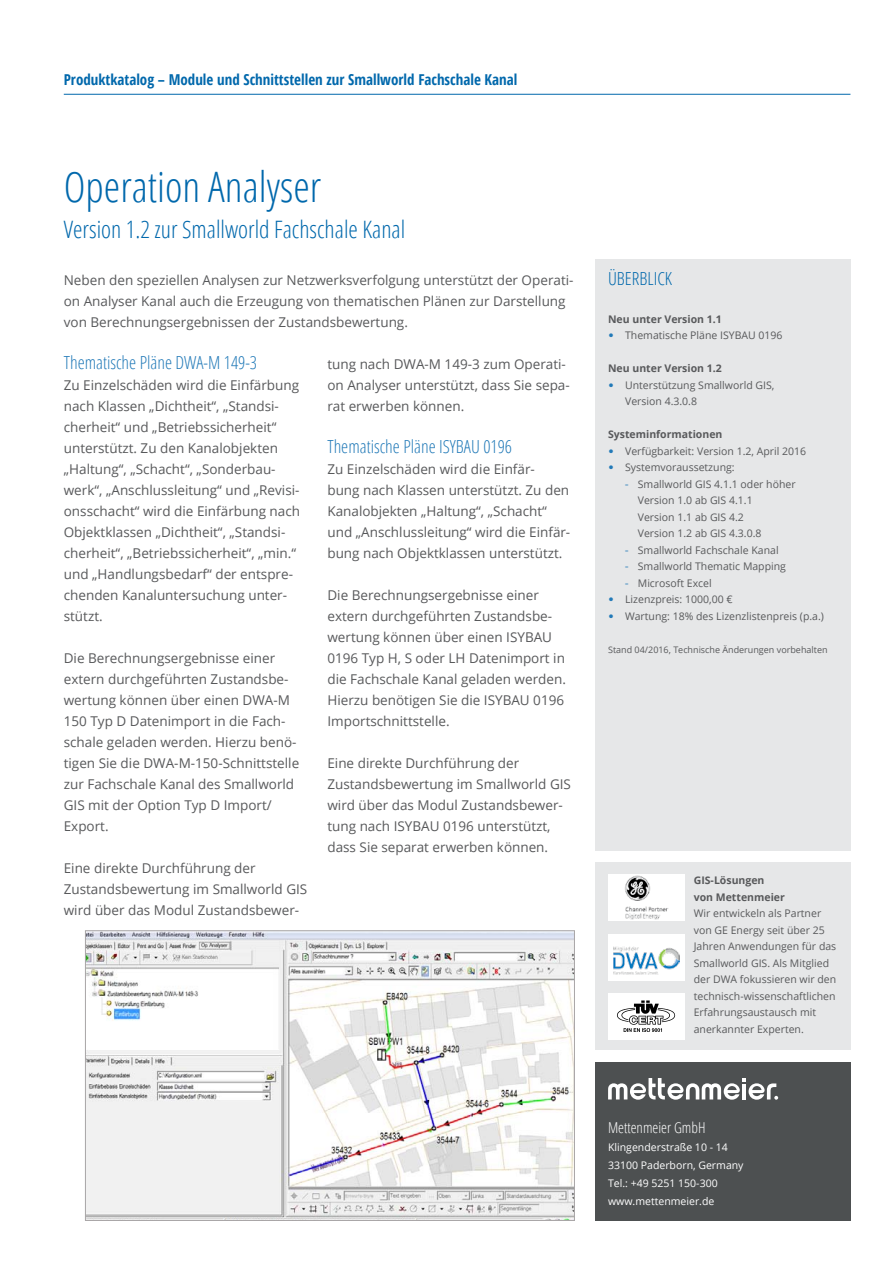
<style>
.page{position:relative;width:893px;height:1263px;background:#fff}
.page>*{position:absolute;margin:0;border:0;box-sizing:border-box;transform-origin:0 0}
.t1{font:300 condensed 42px "Open Sans";color:#0068ac}
.t2{font:300 condensed 24px "Open Sans";color:#0068ac}
.t3{font:300 condensed 18px "Open Sans";color:#227ab8}
.t4{font:300 condensed 18px "Open Sans";color:#0068ac}
.t5{font:700 condensed 15px "Open Sans";color:#0068ac}
.t6{font:300 condensed 15px "Open Sans";color:#fff}
.t7{font:13.5px/21px "Open Sans";color:#58595b}
.t8{font:10.5px/16.5px "Open Sans";color:#58595b}
.t9{font:700 10.5px/16.5px "Open Sans";color:#58595b}
.t10{font:10.5px/18px "Open Sans";color:#fff}
.t11{font:9px "Open Sans";color:#58595b}
.s1{font-family:"Calibri";font-size:12px;color:#227ab8}
</style>
<div class="page">
<div style="left:595px;top:863px;width:255px;height:187px;background:#e6e7e8"></div>
<div style="left:595px;top:259px;width:255px;height:591px;background:#e6e7e8"></div>
<div style="left:595px;top:1062px;width:255px;height:158px;background:#4d5051"></div>
<svg style="left:608px;top:1078px;width:171px;height:22px"></svg>
<hr style="left:64px;top:94px;width:786px;height:1px;background:#0068ac">
<div style="left:608px;top:993px;width:77px;height:47px;background:#fff"></div>
<img style="left:617px;top:1000px;width:59px;height:32px">
<div style="left:608px;top:934px;width:77px;height:47px;background:#fff"></div>
<div style="left:608px;top:874px;width:77px;height:47px;background:#fff"></div>
<img style="left:625px;top:875px;width:43px;height:44px">
<img style="left:614px;top:946px;width:65px;height:29px">
<img style="left:87px;top:932px;width:486px;height:287px">
<div style="left:85px;top:930px;width:490px;height:291px;border:1px solid #a9a6a7"></div>
<p class="t5" style="left:64px;top:69px;width:455px">Produktkatalog – Module und Schnittstellen zur Smallworld Fachschale Kanal</p>
<h1 class="t1" style="left:64px;top:158px;width:259px">Operation Analyser</h1>
<h2 class="t2" style="left:64px;top:213px;width:343px">Version 1.2 zur Smallworld Fachschale Kanal</h2>
<p class="t7" style="left:64px;top:269px;width:511px">Neben den speziellen Analysen zur Netzwerksverfolgung unterstützt der Operati&shy;on Analyser Kanal auch die Erzeugung von thematischen Plänen zur Darstellung von Berechnungsergebnissen der Zustandsbewertung.</p>
<h3 class="t3" style="left:64px;top:350px;width:195px">Thematische Pläne DWA-M 149-3</h3>
<p class="t7" style="left:64px;top:374px;width:238px">Zu Einzelschäden wird die Einfärbung nach Klassen „Dichtheit“, „Standsi&shy;cherheit“ und „Betriebssicherheit“ unterstützt. Zu den Kanalobjekten „Haltung“, „Schacht“, „Sonderbau&shy;werk“, „Anschlussleitung“ und „Revisi&shy;onsschacht“ wird die Einfärbung nach Objektklassen „Dichtheit“, „Standsi&shy;cherheit“, „Betriebssicherheit“, „min.“ und „Handlungsbedarf“ der entspre&shy;chenden Kanaluntersuchung unter&shy;stützt.</p>
<p class="t7" style="left:64px;top:647px;width:237px">Die Berechnungsergebnisse einer extern durchgeführten Zustandsbe&shy;wertung können über einen DWA-M<br>150 Typ D Datenimport in die Fach&shy;schale geladen werden. Hierzu benö&shy;tigen Sie die DWA-M-150-Schnittstelle zur Fachschale Kanal des Smallworld<br>GIS mit der Option Typ D Import/<br>Export.</p>
<p class="t7" style="left:64px;top:857px;width:245px">Eine direkte Durchführung der<br>Zustandsbewertung im Smallworld GIS wird über das Modul Zustandsbewer-</p>
<p class="t7" style="left:327px;top:353px;width:244px">tung nach DWA-M 149-3 zum Operati&shy;on Analyser unterstützt, dass Sie sepa&shy;rat erwerben können.</p>
<h3 class="t3" style="left:327px;top:434px;width:186px">Thematische Pläne ISYBAU 0196</h3>
<p class="t7" style="left:327px;top:458px;width:244px">Zu Einzelschäden wird die Einfär&shy;bung nach Klassen unterstützt. Zu den Kanalobjekten „Haltung“, „Schacht“ und „Anschlussleitung“ wird die Einfär&shy;bung nach Objektklassen unterstützt.</p>
<p class="t7" style="left:327px;top:584px;width:240px">Die Berechnungsergebnisse einer extern durchgeführten Zustandsbe&shy;wertung können über einen ISYBAU 0196 Typ H, S oder LH Datenimport in die Fachschale Kanal geladen werden.<br>Hierzu benötigen Sie die ISYBAU 0196<br>Importschnittstelle.</p>
<p class="t7" style="left:327px;top:752px;width:245px">Eine direkte Durchführung der Zustandsbewertung im Smallworld GIS wird über das Modul Zustandsbewer&shy;tung nach ISYBAU 0196 unterstützt, dass Sie separat erwerben können.</p>
<h3 class="t4" style="left:608px;top:266px;width:66px">ÜBERBLICK</h3>
<p class="t9" style="left:608px;top:310px;width:115px">Neu unter Version 1.1</p>
<p class="t8" style="left:608px;top:327px;width:176px"><span class="s1">•</span> Thematische Pläne ISYBAU 0196</p>
<p class="t9" style="left:608px;top:360px;width:115px">Neu unter Version 1.2</p>
<p class="t8" style="left:625px;top:376px;width:151px;text-indent:-17px"><span class="s1">•</span> Unterstützung Smallworld GIS,<br>Version 4.3.0.8</p>
<p class="t9" style="left:608px;top:426px;width:116px">Systeminformationen</p>
<p class="t8" style="left:608px;top:442px;width:200px"><span class="s1">•</span> Verfügbarkeit: Version 1.2, April 2016</p>
<p class="t8" style="left:608px;top:459px;width:128px"><span class="s1">•</span> Systemvoraussetzung:</p>
<p class="t8" style="left:625px;top:475px;width:172px"><span class="s1">ෙ</span> Smallworld GIS 4.1.1 oder höher</p>
<p class="t8" style="left:638px;top:492px;width:116px">Version 1.0 ab GIS 4.1.1</p>
<p class="t8" style="left:638px;top:508px;width:108px">Version 1.1 ab GIS 4.2</p>
<p class="t8" style="left:638px;top:525px;width:125px">Version 1.2 ab GIS 4.3.0.8</p>
<p class="t8" style="left:625px;top:541px;width:155px"><span class="s1">ෙ</span> Smallworld Fachschale Kanal</p>
<p class="t8" style="left:625px;top:558px;width:162px"><span class="s1">ෙ</span> Smallworld Thematic Mapping</p>
<p class="t8" style="left:625px;top:574px;width:88px"><span class="s1">ෙ</span> Microsoft Excel</p>
<p class="t8" style="left:608px;top:591px;width:126px"><span class="s1">•</span> Lizenzpreis: 1000,00 €</p>
<p class="t8" style="left:608px;top:607px;width:217px"><span class="s1">•</span> Wartung: 18% des Lizenzlistenpreis (p.a.)</p>
<p class="t11" style="left:608px;top:643px;width:221px">Stand 04/2016, Technische Änderungen vorbehalten</p>
<p class="t9" style="left:694px;top:872px;width:93px">GIS-Lösungen von Mettenmeier</p>
<p class="t8" style="left:694px;top:905px;width:144px">Wir entwickeln als Partner von GE Energy seit über 25<br>Jahren Anwendungen für das<br>Smallworld GIS. Als Mitglied der DWA fokussieren wir den technisch-wissenschaftlichen<br>Erfahrungsaustausch mit anerkannter Experten.</p>
<p class="t6" style="left:608px;top:1117px;width:99px">Mettenmeier GmbH</p>
<p class="t10" style="left:608px;top:1137px;width:137px">Klingenderstraße 10 - 14<br>33100 Paderborn, Germany<br>Tel.: +49 5251 150-300 www.mettenmeier.de</p>
</div>
